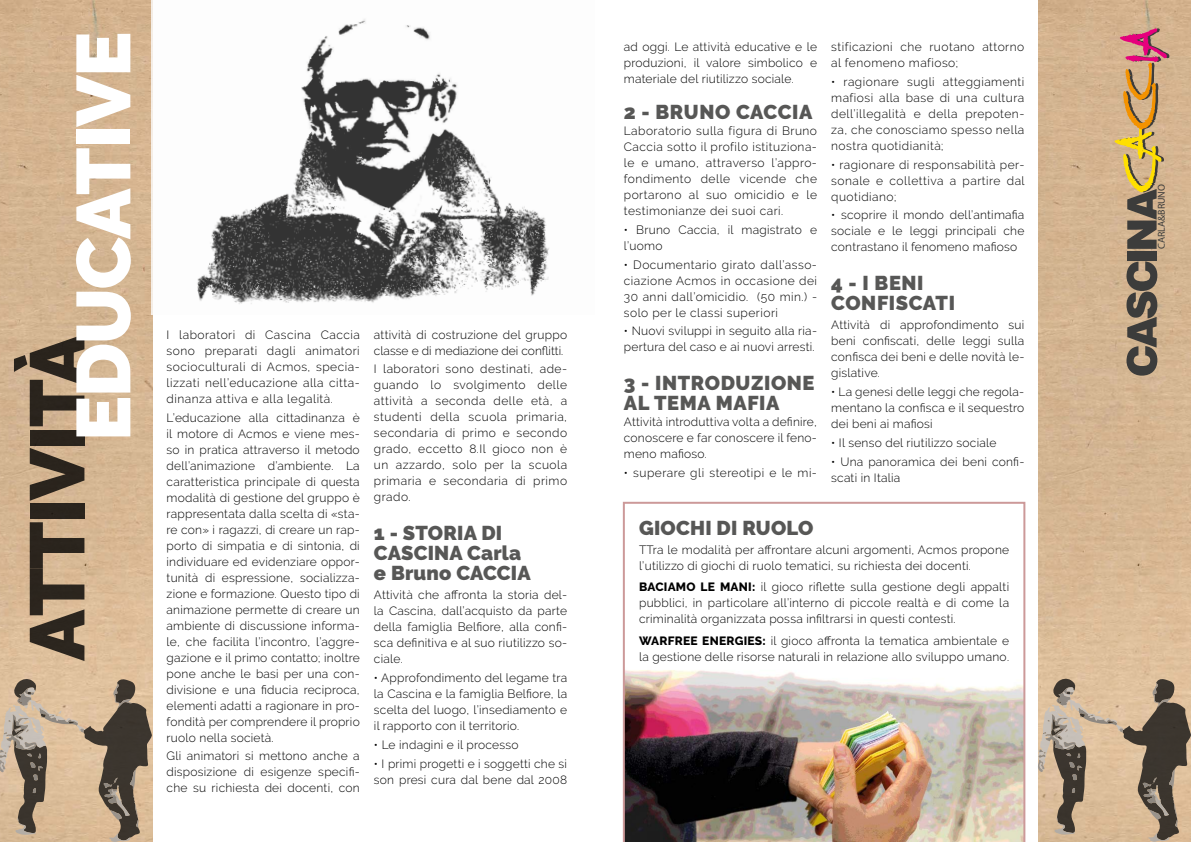
<style>
.page{position:relative;width:1191px;height:842px;background:#fff}
.page>*{position:absolute;margin:0;border:0;box-sizing:border-box;transform-origin:0 0}
.t1{font:900 77px "Raleway";letter-spacing:-.02em;color:#000}
.t2{font:900 76px "Raleway";letter-spacing:-.02em;color:#fff}
.t3{font:900 20px/20px "Raleway";letter-spacing:.02em;color:#575756}
.t4{font:300 12px/16px "Raleway";letter-spacing:.02em;color:#000;text-align:justify}
.t5{font:300 12px/16px "Raleway";letter-spacing:.04em;color:#000}
.t6{font:10px "Myriad Pro";color:#3c3c3b}
.s1{font-weight:800}
</style>
<div class="page">
<img style="left:0;top:0;width:152px;height:678px">
<img style="left:1038px;top:0;width:153px;height:678px">
<svg style="left:0;top:678px;width:152px;height:164px;background:#ad977d"></svg>
<svg style="left:1038px;top:678px;width:153px;height:164px;background:#ad977e"></svg>
<svg style="left:1126px;top:261px;width:31px;height:115px;background:#786c5d"></svg>
<div style="left:1127px;top:251px;width:29px;height:9px;background:#3c3c3b"></div>
<svg style="left:1114px;top:28px;width:55px;height:221px;background:#c09970"></svg>
<img style="left:152px;top:0;width:397px;height:315px">
<img style="left:623px;top:502px;width:402px;height:340px">
<h2 class="t2" style="left:59px;top:441px;width:411px;rotate:-90deg">EDUCATIVE</h2>
<h1 class="t1" style="left:13px;top:661px;width:328px;rotate:-90deg">ATTIVITÀ</h1>
<p class="t4" style="left:167px;top:326px;width:195px">I laboratori di Cascina Caccia sono preparati dagli animatori socioculturali di Acmos, specia&shy;lizzati nell’educazione alla citta&shy;dinanza attiva e alla legalità.</p>
<p class="t4" style="left:167px;top:409px;width:195px">L’educazione alla cittadinanza è il motore di Acmos e viene mes&shy;so in pratica attraverso il metodo dell’animazione d’ambiente. La caratteristica principale di questa modalità di gestione del gruppo è rappresentata dalla scelta di «sta&shy;re con» i ragazzi, di creare un rap&shy;porto di simpatia e di sintonia, di individuare ed evidenziare oppor&shy;tunità di espressione, socializza&shy;zione e formazione. Questo tipo di animazione permette di creare un ambiente di discussione informa&shy;le, che facilita l’incontro, l’aggre&shy;gazione e il primo contatto; inoltre pone anche le basi per una con&shy;divisione e una fiducia reciproca, elementi adatti a ragionare in pro&shy;fondità per comprendere il proprio ruolo nella società.</p>
<p class="t4" style="left:167px;top:748px;width:195px">Gli animatori si mettono anche a disposizione di esigenze specifi&shy;che su richiesta dei docenti, con</p>
<p class="t4" style="left:374px;top:326px;width:195px">attività di costruzione del gruppo classe e di mediazione dei conflitti.</p>
<p class="t4" style="left:374px;top:361px;width:195px">I laboratori sono destinati, ade&shy;guando lo svolgimento delle attività a seconda delle età, a studenti della scuola primaria, secondaria di primo e secondo grado, eccetto 8.Il gioco non è un azzardo, solo per la scuola primaria e secondaria di primo grado.</p>
<h3 class="t3" style="left:374px;top:523px;width:158px">1 - STORIA DI<br>CASCINA Carla e Bruno CACCIA</h3>
<p class="t4" style="left:374px;top:587px;width:195px">Attività che affronta la storia del&shy;la Cascina, dall’acquisto da parte della famiglia Belfiore, alla confi&shy;sca definitiva e al suo riutilizzo so&shy;ciale.</p>
<p class="t4" style="left:374px;top:670px;width:195px">• Approfondimento del legame tra la Cascina e la famiglia Belfiore, la scelta del luogo, l’insediamento e il rapporto con il territorio.</p>
<p class="t4" style="left:374px;top:737px;width:146px">• Le indagini e il processo</p>
<p class="t4" style="left:374px;top:755px;width:195px">• I primi progetti e i soggetti che si son presi cura dal bene dal 2008</p>
<p class="t4" style="left:624px;top:39px;width:195px">ad oggi. Le attività educative e le produzioni, il valore simbolico e materiale del riutilizzo sociale.</p>
<h3 class="t3" style="left:624px;top:102px;width:190px">2 - BRUNO CACCIA</h3>
<p class="t4" style="left:624px;top:123px;width:195px">Laboratorio sulla figura di Bruno Caccia sotto il profilo istituziona&shy;le e umano, attraverso l’appro&shy;fondimento delle vicende che portarono al suo omicidio e le testimonianze dei suoi cari.</p>
<p class="t4" style="left:624px;top:222px;width:195px">• Bruno Caccia, il magistrato e l’uomo</p>
<p class="t4" style="left:624px;top:256px;width:195px">• Documentario girato dall’asso&shy;ciazione Acmos in occasione dei 30 anni dall’omicidio. (50 min.) - solo per le classi superiori</p>
<p class="t4" style="left:624px;top:323px;width:195px">• Nuovi sviluppi in seguito alla ria&shy;pertura del caso e ai nuovi arresti.</p>
<h3 class="t3" style="left:624px;top:373px;width:192px">3 - INTRODUZIONE<br>AL TEMA MAFIA</h3>
<p class="t4" style="left:624px;top:414px;width:195px">Attività introduttiva volta a definire, conoscere e far conoscere il feno&shy;meno mafioso.</p>
<p class="t5" style="left:624px;top:465px;width:195px">• superare gli stereotipi e le mi-</p>
<p class="t5" style="left:831px;top:39px;width:195px">stificazioni che ruotano attorno al fenomeno mafioso;</p>
<p class="t4" style="left:831px;top:74px;width:195px">• ragionare sugli atteggiamenti mafiosi alla base di una cultura dell’illegalità e della prepoten&shy;za, che conosciamo spesso nella nostra quotidianità;</p>
<p class="t4" style="left:831px;top:156px;width:195px">• ragionare di responsabilità per&shy;sonale e collettiva a partire dal quotidiano;</p>
<p class="t4" style="left:831px;top:207px;width:195px">• scoprire il mondo dell’antimafia sociale e le leggi principali che contrastano il fenomeno mafioso</p>
<h3 class="t3" style="left:831px;top:273px;width:125px">4 - I BENI<br>CONFISCATI</h3>
<p class="t4" style="left:831px;top:317px;width:195px">Attività di approfondimento sui beni confiscati, delle leggi sulla confisca dei beni e delle novità le&shy;gislative.</p>
<p class="t4" style="left:831px;top:384px;width:195px">• La genesi delle leggi che regola&shy;mentano la confisca e il sequestro dei beni ai mafiosi</p>
<p class="t4" style="left:831px;top:435px;width:167px">• Il senso del riutilizzo sociale</p>
<p class="t4" style="left:831px;top:453px;width:195px">• Una panoramica dei beni confi&shy;scati in Italia</p>
<h3 class="t3" style="left:639px;top:518px;width:176px">GIOCHI DI RUOLO</h3>
<p class="t4" style="left:639px;top:541px;width:371px">TTra le modalità per affrontare alcuni argomenti, Acmos propone l’utilizzo di giochi di ruolo tematici, su richiesta dei docenti.</p>
<p class="t4" style="left:639px;top:579px;width:371px"><span class="s1">BACIAMO LE MANI:</span> il gioco riflette sulla gestione degli appalti pubblici, in particolare all’interno di piccole realtà e di come la criminalità organizzata possa infiltrarsi in questi contesti.</p>
<p class="t4" style="left:639px;top:633px;width:371px"><span class="s1">WARFREE ENERGIES:</span> il gioco affronta la tematica ambientale e la gestione delle risorse naturali in relazione allo sviluppo umano.</p>
<p class="t6" style="left:1155px;top:249px;width:66px;rotate:-90deg">CARLA&amp;BRUNO</p>
</div>
